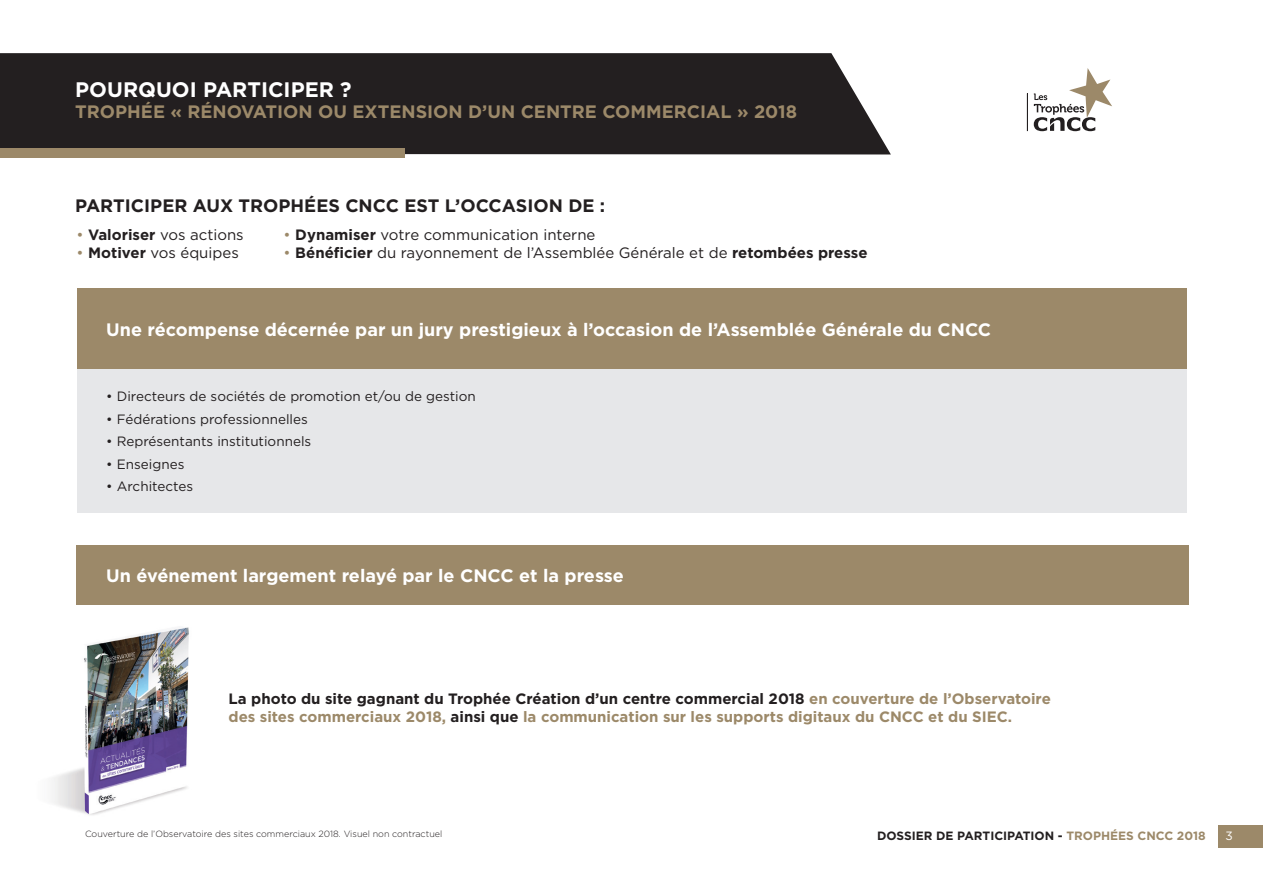
<style>
.page{position:relative;width:1263px;height:893px;background:#fff}
.page>*{position:absolute;margin:0;border:0;box-sizing:border-box;transform-origin:0 0}
.t1{font:700 21px "Gotham";color:#fff}
.t2{font:700 18px "Gotham";color:#fff}
.t3{font:700 18px "Gotham";color:#9c8969}
.t4{font:700 18px "Gotham";color:#231f20}
.t5{font:700 15px/18px "Gotham";color:#9c8969}
.t6{font:15px "Gotham";color:#231f20}
.t7{font:13.5px "Gotham";color:#231f20}
.t8{font:700 12px "Gotham";color:#231f20}
.t9{font:12px "Gotham";color:#fff}
.t10{font:300 9px "Gotham";color:#231f20}
.s1{color:#9c8969}
.s2{font-weight:700}
.s3{color:#231f20}
</style>
<div class="page">
<div style="left:0;top:53px;width:891px;height:101px;background:#231f20"></div>
<div style="left:0;top:148px;width:405px;height:9px;background:#9c8969"></div>
<div style="left:1218px;top:825px;width:45px;height:22px;background:#9c8969"></div>
<hr style="left:1027px;top:93px;width:1px;height:38px;background:#231f20">
<svg style="left:1034px;top:68px;width:78px;height:63px"></svg>
<div style="left:77px;top:288px;width:1109px;height:81px;background:#9c8969"></div>
<div style="left:77px;top:369px;width:1109px;height:143px;background:#e6e7e9"></div>
<div style="left:77px;top:545px;width:1111px;height:60px;background:#9c8969"></div>
<img style="left:52px;top:627px;width:137px;height:188px">
<h1 class="t1" style="left:75px;top:75px;width:278px">POURQUOI PARTICIPER ?</h1>
<p class="t3" style="left:75px;top:100px;width:723px">TROPHÉE « RÉNOVATION OU EXTENSION D’UN CENTRE COMMERCIAL » 2018</p>
<p class="t4" style="left:75px;top:194px;width:531px">PARTICIPER AUX TROPHÉES CNCC EST L’OCCASION DE :</p>
<p class="t6" style="left:284px;top:225px;width:313px"><span class="s1">•</span> <span class="s2">Dynamiser</span> votre communication interne</p>
<p class="t6" style="left:284px;top:243px;width:585px"><span class="s1">•</span> <span class="s2">Bénéficier</span> du rayonnement de l’Assemblée Générale et de <span class="s2">retombées presse</span></p>
<p class="t6" style="left:77px;top:225px;width:169px"><span class="s1">•</span> <span class="s2">Valoriser</span> vos actions</p>
<p class="t6" style="left:77px;top:243px;width:164px"><span class="s1">•</span> <span class="s2">Motiver</span> vos équipes</p>
<p class="t2" style="left:106px;top:317px;width:886px">Une récompense décernée par un jury prestigieux à l’occasion de l’Assemblée Générale du CNCC</p>
<p class="t7" style="left:106px;top:388px;width:371px">• Directeurs de sociétés de promotion et/ou de gestion</p>
<p class="t7" style="left:106px;top:410px;width:203px">• Fédérations professionnelles</p>
<p class="t7" style="left:106px;top:433px;width:206px">• Représentants institutionnels</p>
<p class="t7" style="left:106px;top:455px;width:80px">• Enseignes</p>
<p class="t7" style="left:106px;top:478px;width:88px">• Architectes</p>
<p class="t2" style="left:106px;top:564px;width:519px">Un événement largement relayé par le CNCC et la presse</p>
<p class="t5" style="left:229px;top:690px;width:824px"><span class="s3">La photo du site gagnant du Trophée Création d’un centre commercial 2018</span> en couverture de l’Observatoire des sites commerciaux 2018, <span class="s3">ainsi que</span> la communication sur les supports digitaux du CNCC et du SIEC.</p>
<p class="t10" style="left:85px;top:828px;width:359px">Couverture de l’Observatoire des sites commerciaux 2018. Visuel non contractuel</p>
<p class="t8" style="left:877px;top:828px;width:330px">DOSSIER DE PARTICIPATION - <span class="s1">TROPHÉES CNCC 2018</span></p>
<p class="t9" style="left:1225px;top:828px;width:9px">3</p>
</div>
